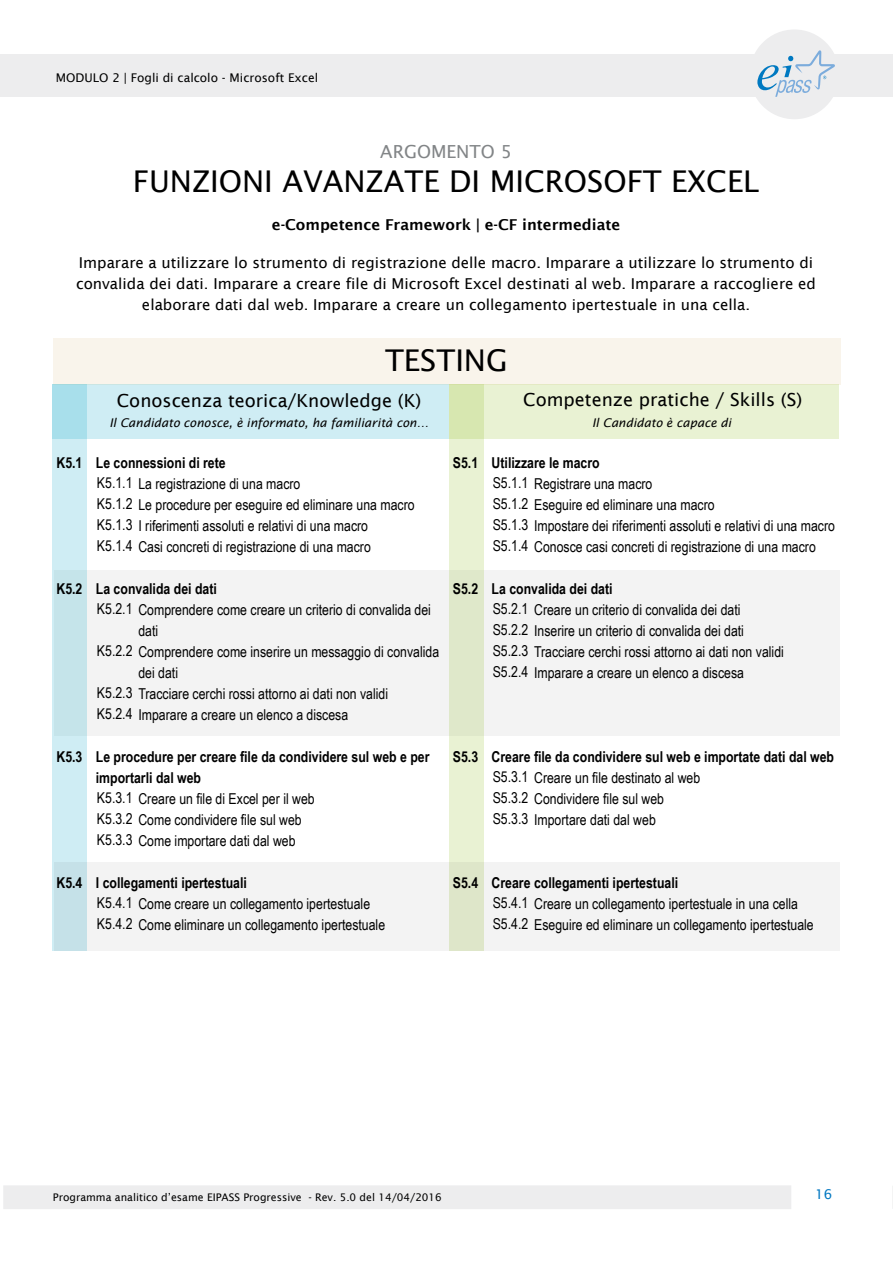
<style>
.page{position:relative;width:893px;height:1263px;background:#fff}
.page>*{position:absolute;margin:0;border:0;box-sizing:border-box;transform-origin:0 0}
.t1{font:30px "Lucida Sans";color:#000}
.t2{font:18px "Lucida Sans";color:#000}
.t3{font:18px "Lucida Sans";color:#828587}
.t4{font:15px/21px "Arial Narrow";color:#000}
.t5{font:700 15px/21px "Arial Narrow";color:#000}
.t6{font:15px/21px "Lucida Sans";color:#000;text-align:center}
.t7{font:600 15px "Lucida Sans";color:#000}
.t8{font:13.5px "Lucida Sans";color:#0077c1}
.t9{font:italic 12px "Lucida Sans";color:#000}
.t10{font:12px "Lucida Sans";color:#000}
.t11{font:10.5px "Lucida Sans";color:#000}
</style>
<div class="page">
<div style="left:0;top:54px;width:893px;height:43px;background:#ededee"></div>
<div style="left:749px;top:29px;width:90px;height:90px;background:#ededee;border-radius:50%"></div>
<div style="left:3px;top:1185px;width:788px;height:24px;background:#ededee"></div>
<svg style="left:892px;top:1186px;width:1px;height:22px"></svg>
<svg style="left:757px;top:50px;width:78px;height:47px"></svg>
<div style="left:53px;top:338px;width:787px;height:46px;background:#f8f2e6"></div>
<div style="left:449px;top:384px;width:390px;height:55px;background:#e9f2d3"></div>
<div style="left:54px;top:570px;width:786px;height:166px;background:#f3f3f3"></div>
<svg style="left:449px;top:384px;width:35px;height:478px;background:#e3edcb"></svg>
<div style="left:53px;top:384px;width:34px;height:566px;background:#cfedf4"></div>
<svg style="left:53px;top:384px;width:396px;height:55px;background:#cbebf2"></svg>
<svg style="left:54px;top:862px;width:786px;height:88px;fill:#f3f3f3"></svg>
<p class="t10" style="left:56px;top:71px;width:264px">MODULO 2 | Fogli di calcolo - Microsoft Excel</p>
<p class="t3" style="left:380px;top:142px;width:133px">ARGOMENTO 5</p>
<h1 class="t1" style="left:133px;top:164px;width:628px">FUNZIONI AVANZATE DI MICROSOFT EXCEL</h1>
<p class="t7" style="left:272px;top:216px;width:350px">e-Competence Framework | e-CF intermediate</p>
<p class="t6" style="left:76px;top:252px;width:741px">Imparare a utilizzare lo strumento di registrazione delle macro. Imparare a utilizzare lo strumento di convalida dei dati. Imparare a creare file di Microsoft Excel destinati al web. Imparare a raccogliere ed elaborare dati dal web. Imparare a creare un collegamento ipertestuale in una cella.</p>
<h1 class="t1" style="left:385px;top:343px;width:124px">TESTING</h1>
<p class="t2" style="left:117px;top:390px;width:306px">Conoscenza teorica/Knowledge (K)</p>
<p class="t9" style="left:109px;top:416px;width:321px">Il Candidato conosce, è informato, ha familiarità con…</p>
<p class="t9" style="left:592px;top:416px;width:141px">Il Candidato è capace di</p>
<p class="t2" style="left:523px;top:389px;width:280px">Competenze pratiche / Skills (S)</p>
<p class="t5" style="left:56px;top:451px;width:27px">K5.1</p>
<p class="t5" style="left:56px;top:577px;width:27px">K5.2</p>
<p class="t5" style="left:56px;top:745px;width:27px">K5.3</p>
<p class="t5" style="left:56px;top:871px;width:27px">K5.4</p>
<p class="t5" style="left:96px;top:451px;width:131px">Le connessioni di rete</p>
<p class="t4" style="left:97px;top:472px;width:319px">K5.1.1 La registrazione di una macro<br>K5.1.2 Le procedure per eseguire ed eliminare una macro K5.1.3 I riferimenti assoluti e relativi di una macro<br>K5.1.4 Casi concreti di registrazione di una macro</p>
<p class="t5" style="left:96px;top:577px;width:123px">La convalida dei dati</p>
<p class="t4" style="left:97px;top:598px;width:335px">K5.2.1 Comprendere come creare un criterio di convalida dei</p>
<p class="t4" style="left:138px;top:619px;width:21px">dati</p>
<p class="t4" style="left:97px;top:640px;width:344px">K5.2.2 Comprendere come inserire un messaggio di convalida</p>
<p class="t4" style="left:138px;top:661px;width:41px">dei dati</p>
<p class="t4" style="left:97px;top:682px;width:293px">K5.2.3 Tracciare cerchi rossi attorno ai dati non validi</p>
<p class="t4" style="left:97px;top:703px;width:253px">K5.2.4 Imparare a creare un elenco a discesa</p>
<p class="t5" style="left:96px;top:745px;width:335px">Le procedure per creare file da condividere sul web e per importarli dal web</p>
<p class="t4" style="left:97px;top:787px;width:219px">K5.3.1 Creare un file di Excel per il web<br>K5.3.2 Come condividere file sul web<br>K5.3.3 Come importare dati dal web</p>
<p class="t5" style="left:96px;top:871px;width:153px">I collegamenti ipertestuali</p>
<p class="t4" style="left:97px;top:892px;width:290px">K5.4.1 Come creare un collegamento ipertestuale<br>K5.4.2 Come eliminare un collegamento ipertestuale</p>
<p class="t5" style="left:453px;top:451px;width:27px">S5.1</p>
<p class="t5" style="left:453px;top:577px;width:27px">S5.2</p>
<p class="t5" style="left:492px;top:451px;width:110px">Utilizzare le macro</p>
<p class="t4" style="left:493px;top:472px;width:344px">S5.1.1 Registrare una macro<br>S5.1.2 Eseguire ed eliminare una macro<br>S5.1.3 Impostare dei riferimenti assoluti e relativi di una macro S5.1.4 Conosce casi concreti di registrazione di una macro</p>
<p class="t5" style="left:492px;top:577px;width:123px">La convalida dei dati</p>
<p class="t4" style="left:493px;top:598px;width:293px">S5.2.1 Creare un criterio di convalida dei dati<br>S5.2.2 Inserire un criterio di convalida dei dati<br>S5.2.3 Tracciare cerchi rossi attorno ai dati non validi S5.2.4 Imparare a creare un elenco a discesa</p>
<p class="t5" style="left:453px;top:745px;width:27px">S5.3</p>
<p class="t5" style="left:492px;top:745px;width:344px">Creare file da condividere sul web e importate dati dal web</p>
<p class="t4" style="left:493px;top:766px;width:209px">S5.3.1 Creare un file destinato al web<br>S5.3.2 Condividere file sul web<br>S5.3.3 Importare dati dal web</p>
<p class="t5" style="left:453px;top:871px;width:27px">S5.4</p>
<p class="t5" style="left:492px;top:871px;width:188px">Creare collegamenti ipertestuali</p>
<p class="t4" style="left:493px;top:892px;width:323px">S5.4.1 Creare un collegamento ipertestuale in una cella<br>S5.4.2 Eseguire ed eliminare un collegamento ipertestuale</p>
<p class="t11" style="left:53px;top:1191px;width:390px">Programma analitico d’esame EIPASS Progressive - Rev. 5.0 del 14/04/2016</p>
<p class="t8" style="left:815px;top:1186px;width:19px">16</p>
</div>
